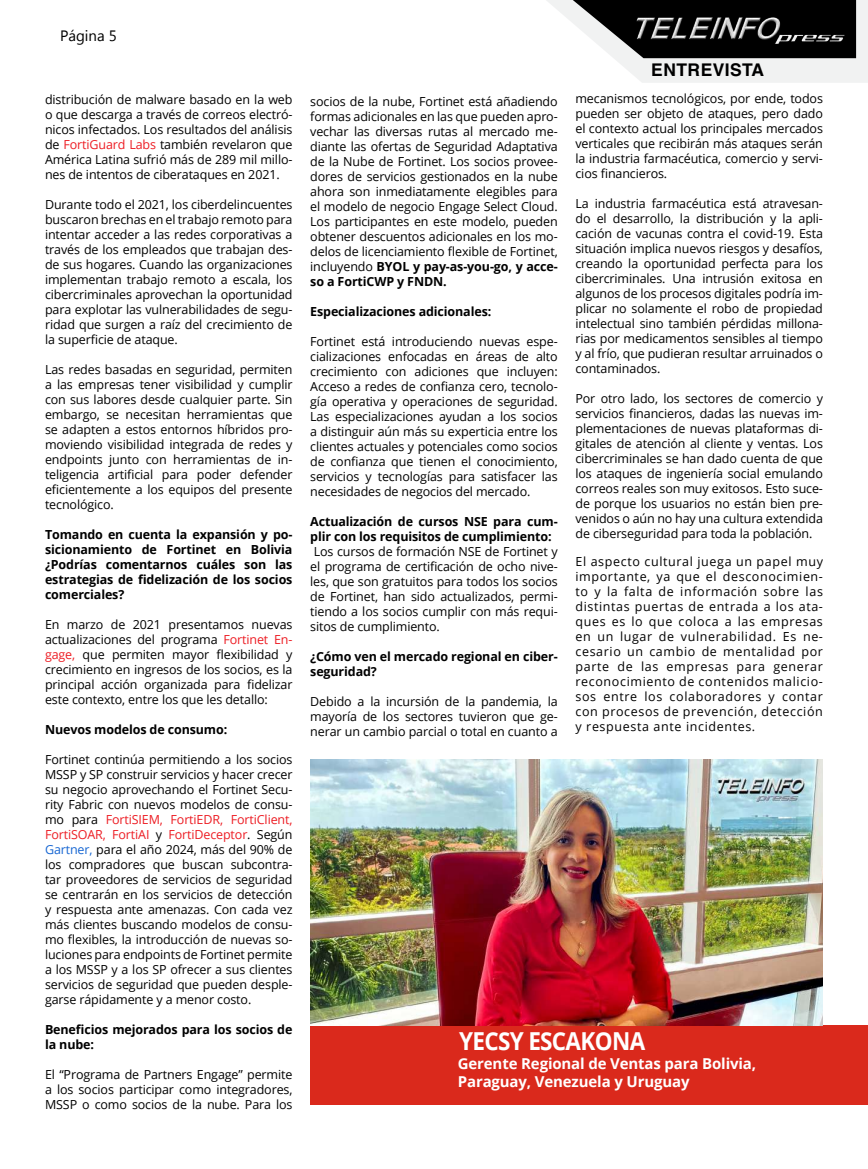
<style>
.page{position:relative;width:868px;height:1169px;background:#fff}
.page>*{position:absolute;margin:0;border:0;box-sizing:border-box;transform-origin:0 0}
.t1{font:700 24.75px "Open Sans";letter-spacing:-.03em;color:#fff;scale:.91 1}
.t2{font:700 17.5px "Helvetica LT Std";letter-spacing:.025em;color:#000}
.t3{font:700 15px/18px "Open Sans";letter-spacing:-.01em;color:#fff}
.t4{font:15px "Myanmar Text";color:#000}
.t5{font:12.5px/15px "Open Sans";letter-spacing:-.01em;color:#000;text-align:justify}
.t6{font:700 12.5px/15px "Open Sans";letter-spacing:-.01em;color:#000}
.s1{color:#ed1d24}
.s2{color:#1766d2}
.s3{font-weight:700}
</style>
<div class="page">
<svg style="left:547px;top:0;width:321px;height:83px"></svg>
<img style="left:632px;top:10px;width:216px;height:48px">
<div style="left:310px;top:1025px;width:558px;height:79px;background:#da291c"></div>
<img style="left:310px;top:759px;width:512px;height:266px">
<p class="t4" style="left:60px;top:27px;width:58px">Página 5</p>
<p class="t5" style="left:45px;top:92px;width:249px">distribución de malware basado en la web o que descarga a través de correos electró&shy;nicos infectados. Los resultados del análisis de <span class="s1">FortiGuard Labs</span> también revelaron que América Latina sufrió más de 289 mil millo&shy;nes de intentos de ciberataques en 2021.</p>
<p class="t5" style="left:45px;top:197px;width:249px">Durante todo el 2021, los ciberdelincuentes buscaron brechas en el trabajo remoto para intentar acceder a las redes corporativas a través de los empleados que trabajan des&shy;de sus hogares. Cuando las organizaciones implementan trabajo remoto a escala, los cibercriminales aprovechan la oportunidad para explotar las vulnerabilidades de segu&shy;ridad que surgen a raíz del crecimiento de la superficie de ataque.</p>
<p class="t5" style="left:45px;top:362px;width:249px">Las redes basadas en seguridad, permiten a las empresas tener visibilidad y cumplir con sus labores desde cualquier parte. Sin embargo, se necesitan herramientas que se adapten a estos entornos híbridos pro&shy;moviendo visibilidad integrada de redes y endpoints junto con herramientas de in&shy;teligencia artificial para poder defender eficientemente a los equipos del presente tecnológico.</p>
<p class="t6" style="left:45px;top:527px;width:249px;text-align:justify">Tomando en cuenta la expansión y po&shy;sicionamiento de Fortinet en Bolivia ¿Podrías comentarnos cuáles son las estrategias de fidelización de los socios comerciales?</p>
<p class="t5" style="left:45px;top:617px;width:249px">En marzo de 2021 presentamos nuevas actualizaciones del programa <span class="s1">Fortinet En&shy;gage,</span> que permiten mayor flexibilidad y crecimiento en ingresos de los socios, es la principal acción organizada para fidelizar este contexto, entre los que les detallo:</p>
<p class="t6" style="left:45px;top:722px;width:184px">Nuevos modelos de consumo:</p>
<p class="t5" style="left:45px;top:752px;width:249px">Fortinet continúa permitiendo a los socios MSSP y SP construir servicios y hacer crecer su negocio aprovechando el Fortinet Secu&shy;rity Fabric con nuevos modelos de consu&shy;mo para <span class="s1">FortiSIEM, FortiEDR, FortiClient, FortiSOAR, FortiAI</span> y <span class="s1">FortiDeceptor</span>. Según <span class="s2">Gartner,</span> para el año 2024, más del 90% de los compradores que buscan subcontra&shy;tar proveedores de servicios de seguridad se centrarán en los servicios de detección y respuesta ante amenazas. Con cada vez más clientes buscando modelos de consu&shy;mo flexibles, la introducción de nuevas so&shy;luciones para endpoints de Fortinet permite a los MSSP y a los SP ofrecer a sus clientes servicios de seguridad que pueden desple&shy;garse rápidamente y a menor costo.</p>
<p class="t6" style="left:45px;top:1022px;width:249px">Beneficios mejorados para los socios de la nube:</p>
<p class="t5" style="left:45px;top:1067px;width:249px">El “Programa de Partners Engage” permite a los socios participar como integradores, MSSP o como socios de la nube. Para los</p>
<p class="t5" style="left:310px;top:94px;width:249px">socios de la nube, Fortinet está añadiendo formas adicionales en las que pueden apro&shy;vechar las diversas rutas al mercado me&shy;diante las ofertas de Seguridad Adaptativa de la Nube de Fortinet. Los socios provee&shy;dores de servicios gestionados en la nube ahora son inmediatamente elegibles para el modelo de negocio Engage Select Cloud.<br>Los participantes en este modelo, pueden obtener descuentos adicionales en los mo&shy;delos de licenciamiento flexible de Fortinet, incluyendo <span class="s3">BYOL y pay-as-you-go, y acce&shy;so a FortiCWP y FNDN.</span></p>
<p class="t6" style="left:310px;top:304px;width:182px">Especializaciones adicionales:</p>
<p class="t5" style="left:310px;top:334px;width:249px">Fortinet está introduciendo nuevas espe&shy;cializaciones enfocadas en áreas de alto crecimiento con adiciones que incluyen:<br>Acceso a redes de confianza cero, tecnolo&shy;gía operativa y operaciones de seguridad.<br>Las especializaciones ayudan a los socios a distinguir aún más su experticia entre los clientes actuales y potenciales como socios de confianza que tienen el conocimiento, servicios y tecnologías para satisfacer las necesidades de negocios del mercado.</p>
<p class="t6" style="left:310px;top:514px;width:249px">Actualización de cursos NSE para cum&shy;plir con los requisitos de cumplimiento:</p>
<p class="t5" style="left:310px;top:544px;width:249px">Los cursos de formación NSE de Fortinet y el programa de certificación de ocho nive&shy;les, que son gratuitos para todos los socios de Fortinet, han sido actualizados, permi&shy;tiendo a los socios cumplir con más requi&shy;sitos de cumplimiento.</p>
<p class="t6" style="left:310px;top:649px;width:249px">¿Cómo ven el mercado regional en ciber&shy;seguridad?</p>
<p class="t5" style="left:310px;top:694px;width:249px">Debido a la incursión de la pandemia, la mayoría de los sectores tuvieron que ge&shy;nerar un cambio parcial o total en cuanto a</p>
<h2 class="t2" style="left:651px;top:59px;width:114px">ENTREVISTA</h2>
<p class="t5" style="left:575px;top:91px;width:249px">mecanismos tecnológicos, por ende, todos pueden ser objeto de ataques, pero dado el contexto actual los principales mercados verticales que recibirán más ataques serán la industria farmacéutica, comercio y servi&shy;cios financieros.</p>
<p class="t5" style="left:575px;top:196px;width:249px">La industria farmacéutica está atravesan&shy;do el desarrollo, la distribución y la apli&shy;cación de vacunas contra el covid-19. Esta situación implica nuevos riesgos y desafíos, creando la oportunidad perfecta para los cibercriminales. Una intrusión exitosa en algunos de los procesos digitales podría im&shy;plicar no solamente el robo de propiedad intelectual sino también pérdidas millona&shy;rias por medicamentos sensibles al tiempo y al frío, que pudieran resultar arruinados o contaminados.</p>
<p class="t5" style="left:575px;top:391px;width:249px">Por otro lado, los sectores de comercio y servicios financieros, dadas las nuevas im&shy;plementaciones de nuevas plataformas di&shy;gitales de atención al cliente y ventas. Los cibercriminales se han dado cuenta de que los ataques de ingeniería social emulando correos reales son muy exitosos. Esto suce&shy;de porque los usuarios no están bien pre&shy;venidos o aún no hay una cultura extendida de ciberseguridad para toda la población.</p>
<p class="t5" style="left:575px;top:553px;width:249px">El aspecto cultural juega un papel muy importante, ya que el desconocimien&shy;to y la falta de información sobre las distintas puertas de entrada a los ata&shy;ques es lo que coloca a las empresas en un lugar de vulnerabilidad. Es ne&shy;cesario un cambio de mentalidad por parte de las empresas para generar reconocimiento de contenidos malicio&shy;sos entre los colaboradores y contar con procesos de prevención, detección y respuesta ante incidentes.</p>
<h1 class="t1" style="left:459px;top:1023px;width:206px">YECSY ESCAKONA</h1>
<p class="t3" style="left:458px;top:1054px;width:300px">Gerente Regional de Ventas para Bolivia,<br>Paraguay, Venezuela y Uruguay</p>
</div>
